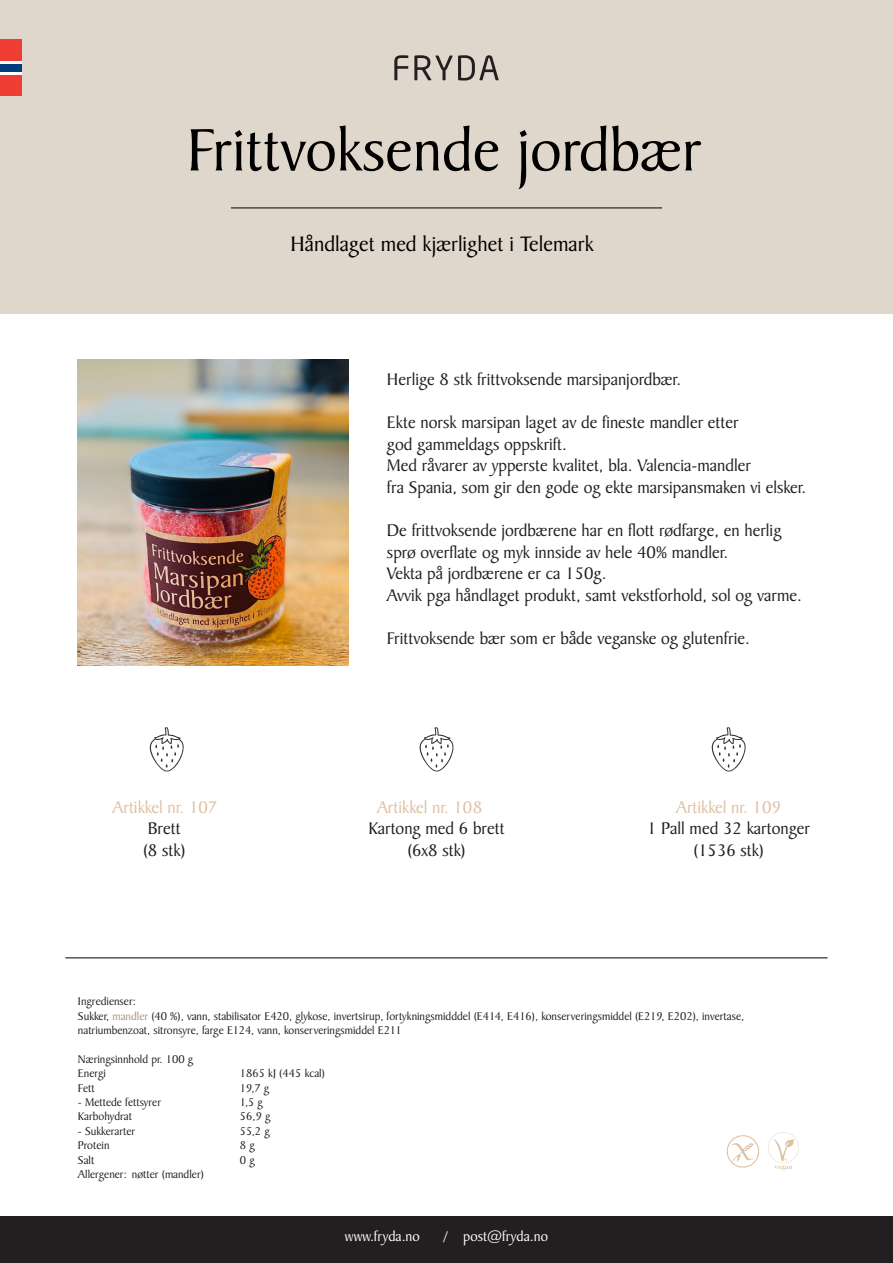
<style>
.page{position:relative;width:893px;height:1263px;background:#fff}
.page>*{position:absolute;margin:0;border:0;box-sizing:border-box;transform-origin:0 0}
.t1{font:64.2px "Baker Signet BT";color:#000}
.t2{font:22.5px "Baker Signet BT";color:#000}
.t3{font:18px "Baker Signet BT";color:#231f20}
.t4{font:18px "Baker Signet BT";color:#dfc0a1}
.t5{font:15px "Baker Signet BT";color:#fff}
.t6{font:12px "Baker Signet BT";color:#231f20}
.s1{color:#a69483}
</style>
<div class="page">
<div style="left:0;top:0;width:893px;height:314px;background:#e0d7cc"></div>
<hr style="left:231px;top:208px;width:431px;height:1px;background:#000">
<hr style="left:65px;top:958px;width:763px;height:1px;background:#000">
<svg style="left:394px;top:55px;width:14px;height:25px"></svg>
<svg style="left:414px;top:55px;width:85px;height:26px"></svg>
<div style="left:0;top:40px;width:21px;height:56px;background:#ee3e34"></div>
<svg style="left:0;top:71px;width:21px;height:4px"></svg>
<hr style="left:0;top:61px;width:21px;height:3px;background:#fff">
<div style="left:0;top:64px;width:21px;height:7px;background:#013d7d"></div>
<div style="left:0;top:1216px;width:893px;height:47px;background:#231f20"></div>
<svg style="left:768px;top:1132px;width:31px;height:38px"></svg>
<svg style="left:727px;top:1135px;width:32px;height:32px"></svg>
<svg style="left:419px;top:727px;width:35px;height:45px"></svg>
<svg style="left:149px;top:727px;width:35px;height:45px"></svg>
<svg style="left:711px;top:727px;width:35px;height:45px"></svg>
<img style="left:78px;top:359px;width:270px;height:306px">
<p class="t1" style="left:187px;top:108px;width:517px">Frittvoksende jordbær</p>
<p class="t2" style="left:291px;top:229px;width:305px">Håndlaget med kjærlighet i Telemark</p>
<p class="t4" style="left:113px;top:795px;width:106px">Artikkel nr. 107</p>
<p class="t3" style="left:148px;top:817px;width:34px">Brett</p>
<p class="t3" style="left:143px;top:838px;width:44px">(8 stk)</p>
<p class="t3" style="left:387px;top:367px;width:296px">Herlige 8 stk frittvoksende marsipanjordbær.</p>
<p class="t3" style="left:387px;top:410px;width:353px">Ekte norsk marsipan laget av de fineste mandler etter</p>
<p class="t3" style="left:387px;top:432px;width:181px">god gammeldags oppskrift.</p>
<p class="t3" style="left:387px;top:454px;width:366px">Med råvarer av ypperste kvalitet, bla. Valencia-mandler</p>
<p class="t3" style="left:387px;top:475px;width:421px">fra Spania, som gir den gode og ekte marsipansmaken vi elsker.</p>
<p class="t3" style="left:387px;top:518px;width:396px">De frittvoksende jordbærene har en flott rødfarge, en herlig</p>
<p class="t3" style="left:387px;top:540px;width:343px">sprø overflate og myk innside av hele 40% mandler.</p>
<p class="t3" style="left:387px;top:562px;width:221px">Vekta på jordbærene er ca 150g.</p>
<p class="t3" style="left:387px;top:583px;width:416px">Avvik pga håndlaget produkt, samt vekstforhold, sol og varme.</p>
<p class="t3" style="left:387px;top:626px;width:364px">Frittvoksende bær som er både veganske og glutenfrie.</p>
<p class="t4" style="left:377px;top:795px;width:107px">Artikkel nr. 108</p>
<p class="t3" style="left:368px;top:817px;width:138px">Kartong med 6 brett</p>
<p class="t3" style="left:407px;top:838px;width:60px">(6x8 stk)</p>
<p class="t4" style="left:676px;top:795px;width:107px">Artikkel nr. 109</p>
<p class="t3" style="left:647px;top:817px;width:164px">1 Pall med 32 kartonger</p>
<p class="t3" style="left:693px;top:838px;width:72px">(1536 stk)</p>
<p class="t6" style="left:78px;top:993px;width:59px">Ingredienser:</p>
<p class="t6" style="left:78px;top:1008px;width:668px">Sukker, <span class="s1">mandler</span> (40 %), vann, stabilisator E420, glykose, invertsirup, fortykningsmidddel (E414, E416), konserveringsmiddel (E219, E202), invertase,</p>
<p class="t6" style="left:78px;top:1022px;width:325px">natriumbenzoat, sitronsyre, farge E124, vann, konserveringsmiddel E211</p>
<p class="t6" style="left:78px;top:1051px;width:117px">Næringsinnhold pr. 100 g</p>
<p class="t6" style="left:78px;top:1065px;width:29px">Energi</p>
<p class="t6" style="left:240px;top:1065px;width:86px">1865 kJ (445 kcal)</p>
<p class="t6" style="left:78px;top:1080px;width:18px">Fett</p>
<p class="t6" style="left:240px;top:1080px;width:31px">19,7 g</p>
<p class="t6" style="left:78px;top:1094px;width:85px">- Mettede fettsyrer</p>
<p class="t6" style="left:240px;top:1094px;width:25px">1,5 g</p>
<p class="t6" style="left:78px;top:1109px;width:56px">Karbohydrat</p>
<p class="t6" style="left:240px;top:1109px;width:32px">56,9 g</p>
<p class="t6" style="left:78px;top:1123px;width:59px">- Sukkerarter</p>
<p class="t6" style="left:240px;top:1123px;width:31px">55,2 g</p>
<p class="t6" style="left:78px;top:1137px;width:33px">Protein</p>
<p class="t6" style="left:240px;top:1137px;width:16px">8 g</p>
<p class="t6" style="left:78px;top:1152px;width:18px">Salt</p>
<p class="t6" style="left:240px;top:1152px;width:16px">0 g</p>
<p class="t6" style="left:78px;top:1166px;width:127px">Allergener: nøtter (mandler)</p>
<p class="t5" style="left:345px;top:1227px;width:76px">www.fryda.no</p>
<p class="t5" style="left:443px;top:1227px;width:106px">/ post@fryda.no</p>
</div>
